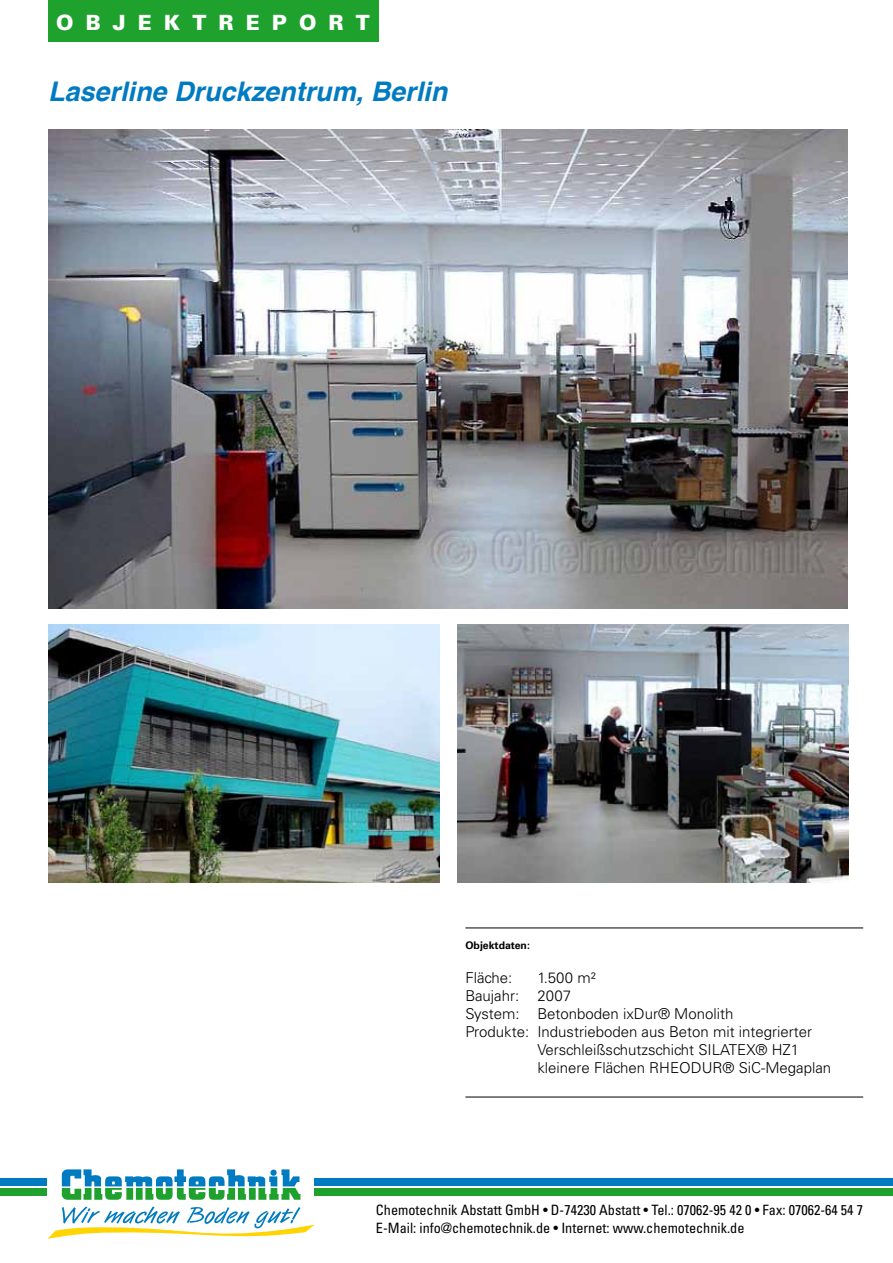
<style>
.page{position:relative;width:893px;height:1263px;background:#fff}
.page>*{position:absolute;margin:0;border:0;box-sizing:border-box;transform-origin:0 0}
.t1{font:italic 700 27px "Helvetica";color:#007bc2}
.t2{font:900 21px "Univers LT";letter-spacing:.575em;color:#fff}
.t3{font:300 15px "Univers LT";color:#000}
.t4{font:condensed 14.25px/17.1px "Univers LT";color:#000}
.t5{font:700 10.5px "Univers LT";color:#000}
</style>
<div class="page">
<div style="left:0;top:1179px;width:47px;height:7px;background:#007bc2"></div>
<div style="left:0;top:1188px;width:47px;height:8px;background:#1fa12e"></div>
<div style="left:315px;top:1179px;width:578px;height:7px;background:#007bc2"></div>
<div style="left:315px;top:1188px;width:578px;height:8px;background:#1fa12e"></div>
<svg style="left:62px;top:1169px;width:238px;height:31px"></svg>
<svg style="left:48px;top:1206px;width:267px;height:33px"></svg>
<div style="left:48px;top:1px;width:330px;height:41px;background:#1fa12e"></div>
<img style="left:48px;top:130px;width:799px;height:478px">
<hr style="left:465px;top:928px;width:398px;height:1px;background:#000">
<hr style="left:465px;top:1097px;width:398px;height:1px;background:#000">
<img style="left:458px;top:624px;width:390px;height:258px">
<img style="left:49px;top:624px;width:390px;height:258px">
<h2 class="t2" style="left:56px;top:9px;width:315px">OBJEKTREPORT</h2>
<h1 class="t1" style="left:48px;top:69px;width:401px">Laserline Druckzentrum, Berlin</h1>
<p class="t5" style="left:465px;top:939px;width:66px">Objektdaten:</p>
<p class="t3" style="left:465px;top:968px;width:48px">Fläche:</p>
<p class="t3" style="left:537px;top:968px;width:60px">1.500 m²</p>
<p class="t3" style="left:465px;top:986px;width:107px">Baujahr: 2007</p>
<p class="t3" style="left:465px;top:1004px;width:269px">System: Betonboden ixDur® Monolith</p>
<p class="t3" style="left:465px;top:1022px;width:348px">Produkte: Industrieboden aus Beton mit integrierter</p>
<p class="t3" style="left:537px;top:1040px;width:263px">Verschleißschutzschicht SILATEX® HZ1</p>
<p class="t3" style="left:537px;top:1058px;width:295px">kleinere Flächen RHEODUR® SiC-Megaplan</p>
<p class="t4" style="left:376px;top:1201px;width:489px">Chemotechnik Abstatt GmbH • D-74230 Abstatt • Tel.: 07062-95 42 0 • Fax: 07062-64 54 7<br>E-Mail: info@chemotechnik.de • Internet: www.chemotechnik.de</p>
</div>
